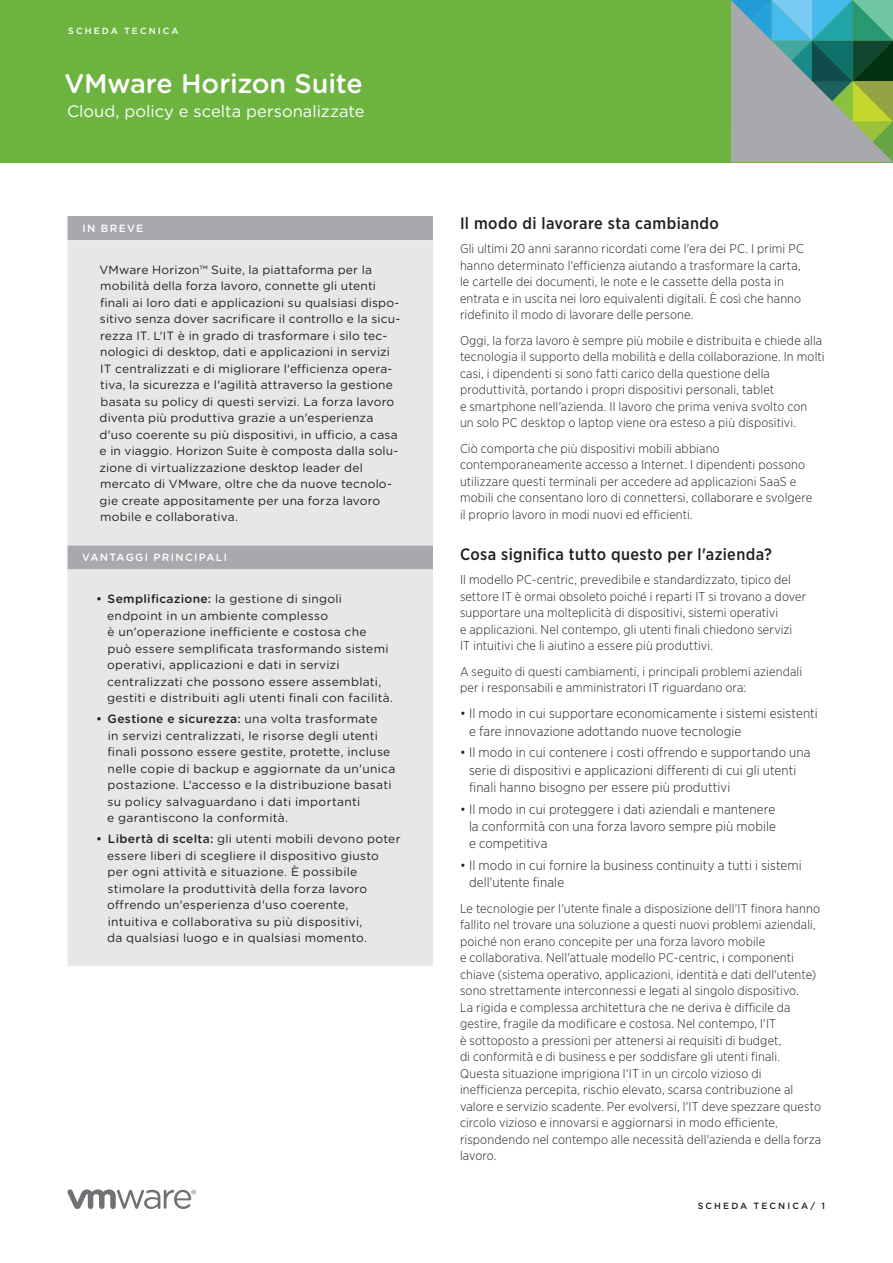
<style>
.page{position:relative;width:893px;height:1263px;background:#fff}
.page>*{position:absolute;margin:0;border:0;box-sizing:border-box;transform-origin:0 0}
._1a_Main_Title{font:500 27px "Gotham Rounded";letter-spacing:-.01em;color:#fff}
._4a_Subhead_1{font:500 16.5px "Gotham Narrow";letter-spacing:.025em;color:#231f20}
._1b_Main_Subtitle{font:16.5px "Gotham Rounded";color:#fff}
._5b_Body_w__bullets{font:300 13.5px/17.2px "Gotham Narrow";letter-spacing:.01em;color:#231f20}
._5a_Body{font:300 12.75px/16.5px "Gotham Narrow";letter-spacing:.01em;color:#231f20}
._3c_Glance_Body_w__b{font:12px/16.5px "Gotham Rounded";letter-spacing:.025em;color:#231f20}
._3b_Glance_Body{font:12px/16.5px "Gotham Rounded";letter-spacing:.015em;color:#231f20}
._3a_Glance_Head{font:500 10.5px "Gotham Rounded";letter-spacing:.125em;color:#fff}
.Folio{font:500 9px "Gotham";letter-spacing:.23em;color:#231f20}
.Document_Type{font:500 9px "Gotham";letter-spacing:.23em;color:#fff}
.s1{font-weight:500}
</style>
<div class="page">
<div style="left:0;top:0;width:893px;height:162px;background:#6cb43f"></div>
<svg style="left:731px;top:0;width:162px;height:162px;background:#78a097"></svg>
<svg style="left:68px;top:1189px;width:128px;height:20px"></svg>
<div style="left:68px;top:216px;width:365px;height:24px;background:#a8a9ad"></div>
<div style="left:68px;top:240px;width:365px;height:726px;background:#e6e7e9"></div>
<p class="Document_Type" style="left:68px;top:25px;width:112px">SCHEDA TECNICA</p>
<p class="_1a_Main_Title" style="left:64px;top:64px;width:300px">VMware Horizon Suite</p>
<p class="_1b_Main_Subtitle" style="left:67px;top:100px;width:299px">Cloud, policy e scelta personalizzate</p>
<p class="_3a_Glance_Head" style="left:83px;top:221px;width:62px">IN BREVE</p>
<p class="_3b_Glance_Body" style="left:99px;top:261px;width:302px">VMware Horizon™ Suite, la piattaforma per la mobilità della forza lavoro, connette gli utenti finali ai loro dati e applicazioni su qualsiasi dispo&shy;sitivo senza dover sacrificare il controllo e la sicu&shy;rezza IT. L'IT è in grado di trasformare i silo tec&shy;nologici di desktop, dati e applicazioni in servizi IT centralizzati e di migliorare l'efficienza opera&shy;tiva, la sicurezza e l'agilità attraverso la gestione basata su policy di questi servizi. La forza lavoro diventa più produttiva grazie a un'esperienza d'uso coerente su più dispositivi, in ufficio, a casa e in viaggio. Horizon Suite è composta dalla solu&shy;zione di virtualizzazione desktop leader del mercato di VMware, oltre che da nuove tecnolo&shy;gie create appositamente per una forza lavoro mobile e collaborativa.</p>
<p class="_3a_Glance_Head" style="left:82px;top:550px;width:146px">VANTAGGI PRINCIPALI</p>
<p class="_3c_Glance_Body_w__b" style="left:107px;top:590px;width:288px;text-indent:-11px"><span class="s1">• Semplificazione:</span> la gestione di singoli endpoint in un ambiente complesso<br>è un'operazione inefficiente e costosa che<br>può essere semplificata trasformando sistemi operativi, applicazioni e dati in servizi centralizzati che possono essere assemblati, gestiti e distribuiti agli utenti finali con facilità.</p>
<p class="_3c_Glance_Body_w__b" style="left:107px;top:710px;width:290px;text-indent:-11px"><span class="s1">• Gestione e sicurezza:</span> una volta trasformate<br>in servizi centralizzati, le risorse degli utenti finali possono essere gestite, protette, incluse nelle copie di backup e aggiornate da un'unica postazione. L'accesso e la distribuzione basati su policy salvaguardano i dati importanti<br>e garantiscono la conformità.</p>
<p class="_3c_Glance_Body_w__b" style="left:107px;top:830px;width:295px;text-indent:-11px"><span class="s1">• Libertà di scelta:</span> gli utenti mobili devono poter essere liberi di scegliere il dispositivo giusto per ogni attività e situazione. È possibile stimolare la produttività della forza lavoro offrendo un'esperienza d'uso coerente, intuitiva e collaborativa su più dispositivi,<br>da qualsiasi luogo e in qualsiasi momento.</p>
<p class="_4a_Subhead_1" style="left:460px;top:213px;width:260px">Il modo di lavorare sta cambiando</p>
<p class="_5a_Body" style="left:460px;top:240px;width:345px">Gli ultimi 20 anni saranno ricordati come l'era dei PC. I primi PC hanno determinato l'efficienza aiutando a trasformare la carta, le cartelle dei documenti, le note e le cassette della posta in entrata e in uscita nei loro equivalenti digitali. È così che hanno ridefinito il modo di lavorare delle persone.</p>
<p class="_5a_Body" style="left:460px;top:332px;width:366px">Oggi, la forza lavoro è sempre più mobile e distribuita e chiede alla tecnologia il supporto della mobilità e della collaborazione. In molti casi, i dipendenti si sono fatti carico della questione della produttività, portando i propri dispositivi personali, tablet<br>e smartphone nell'azienda. Il lavoro che prima veniva svolto con<br>un solo PC desktop o laptop viene ora esteso a più dispositivi.</p>
<p class="_5a_Body" style="left:460px;top:440px;width:354px">Ciò comporta che più dispositivi mobili abbiano contemporaneamente accesso a Internet. I dipendenti possono utilizzare questi terminali per accedere ad applicazioni SaaS e mobili che consentano loro di connettersi, collaborare e svolgere il proprio lavoro in modi nuovi ed efficienti.</p>
<p class="_4a_Subhead_1" style="left:460px;top:544px;width:313px">Cosa significa tutto questo per l'azienda?</p>
<p class="_5a_Body" style="left:460px;top:571px;width:348px">Il modello PC-centric, prevedibile e standardizzato, tipico del settore IT è ormai obsoleto poiché i reparti IT si trovano a dover supportare una molteplicità di dispositivi, sistemi operativi<br>e applicazioni. Nel contempo, gli utenti finali chiedono servizi<br>IT intuitivi che li aiutino a essere più produttivi.</p>
<p class="_5a_Body" style="left:460px;top:662px;width:344px">A seguito di questi cambiamenti, i principali problemi aziendali per i responsabili e amministratori IT riguardano ora:</p>
<p class="_5b_Body_w__bullets" style="left:469px;top:705px;width:350px;text-indent:-9px">• Il modo in cui supportare economicamente i sistemi esistenti e fare innovazione adottando nuove tecnologie</p>
<p class="_5b_Body_w__bullets" style="left:469px;top:744px;width:343px;text-indent:-9px">• Il modo in cui contenere i costi offrendo e supportando una serie di dispositivi e applicazioni differenti di cui gli utenti finali hanno bisogno per essere più produttivi</p>
<p class="_5b_Body_w__bullets" style="left:469px;top:800px;width:309px;text-align:justify;text-indent:-9px">• Il modo in cui proteggere i dati aziendali e mantenere la conformità con una forza lavoro sempre più mobile e competitiva</p>
<p class="_5b_Body_w__bullets" style="left:469px;top:856px;width:334px;text-indent:-9px">• Il modo in cui fornire la business continuity a tutti i sistemi dell'utente finale</p>
<p class="_5a_Body" style="left:460px;top:899px;width:363px">Le tecnologie per l'utente finale a disposizione dell'IT finora hanno fallito nel trovare una soluzione a questi nuovi problemi aziendali, poiché non erano concepite per una forza lavoro mobile<br>e collaborativa. Nell'attuale modello PC-centric, i componenti chiave (sistema operativo, applicazioni, identità e dati dell'utente) sono strettamente interconnessi e legati al singolo dispositivo.<br>La rigida e complessa architettura che ne deriva è difficile da gestire, fragile da modificare e costosa. Nel contempo, l'IT<br>è sottoposto a pressioni per attenersi ai requisiti di budget,<br>di conformità e di business e per soddisfare gli utenti finali.<br>Questa situazione imprigiona l'IT in un circolo vizioso di inefficienza percepita, rischio elevato, scarsa contribuzione al valore e servizio scadente. Per evolversi, l'IT deve spezzare questo circolo vizioso e innovarsi e aggiornarsi in modo efficiente, rispondendo nel contempo alle necessità dell'azienda e della forza lavoro.</p>
<p class="Folio" style="left:698px;top:1200px;width:129px">SCHEDA TECNICA/ 1</p>
</div>
